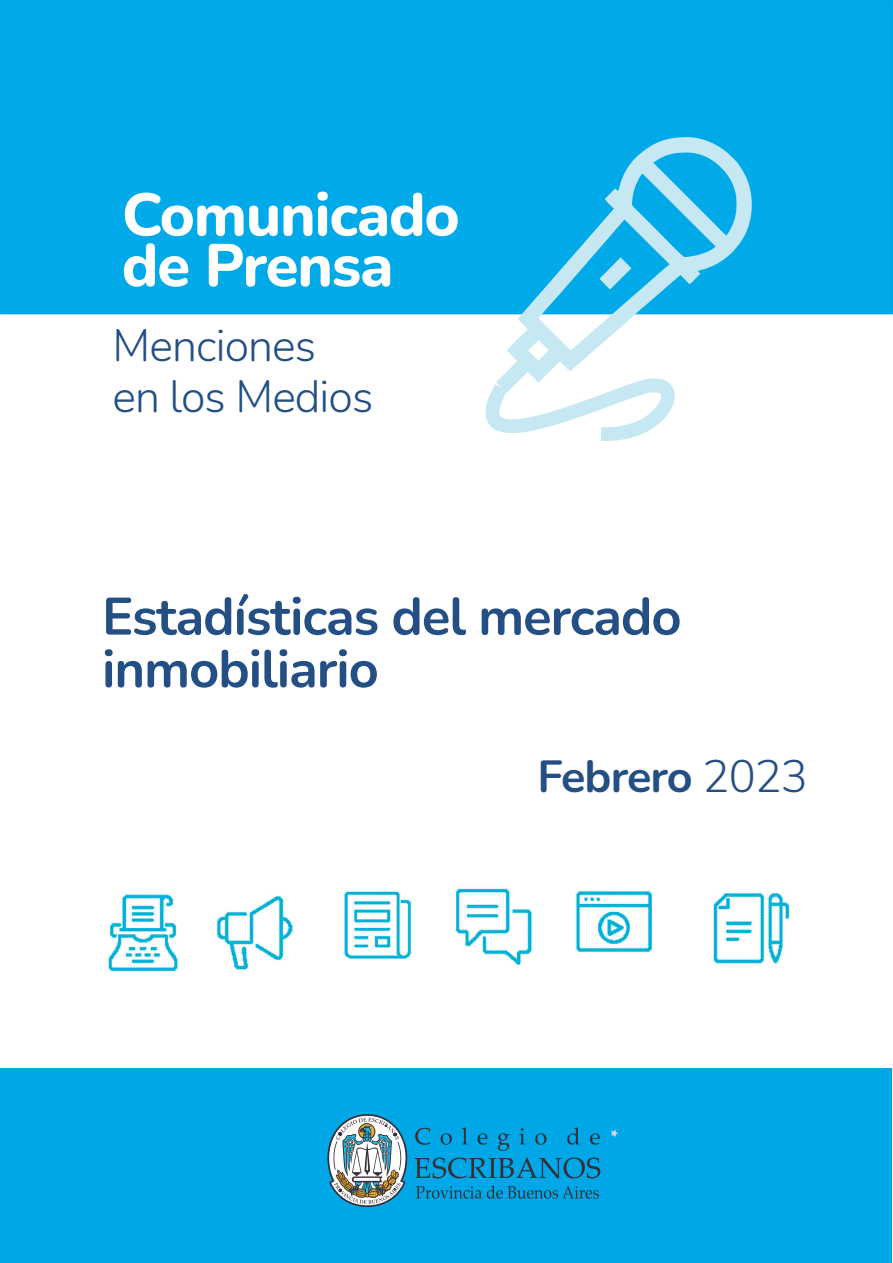
<style>
.page{position:relative;width:893px;height:1263px;background:#fff}
.page>*{position:absolute;margin:0;border:0;box-sizing:border-box;transform-origin:0 0}
.t1{font:800 60px/50.6px "Nunito";letter-spacing:-.02em;color:#fff}
.t2{font:700 52.5px/52.5px "Nunito";letter-spacing:-.02em;color:#234f85}
.t3{font:700 45px "Nunito";letter-spacing:-.025em;color:#234f85}
.t4{font:300 44.55px/50.6px "Nunito";letter-spacing:-.02em;color:#234f85}
.s1{font-weight:300}
</style>
<div class="page">
<div style="left:1px;top:1px;width:891px;height:313px;background:#00a9e8"></div>
<div style="left:0;top:0;width:893px;height:314px;border:2px solid #00a7e7"></div>
<svg style="left:496px;top:137px;width:256px;height:232px"></svg>
<svg style="left:599px;top:257px;width:32px;height:33px"></svg>
<svg style="left:485px;top:369px;width:190px;height:72px"></svg>
<div style="left:1px;top:1068px;width:891px;height:195px;background:#00a7e7"></div>
<svg style="left:327px;top:1114px;width:81px;height:93px"></svg>
<svg style="left:415px;top:1157px;width:185px;height:21px"></svg>
<svg style="left:416px;top:1186px;width:183px;height:13px"></svg>
<svg style="left:415px;top:1128px;width:15px;height:17px"></svg>
<svg style="left:441px;top:1133px;width:11px;height:12px"></svg>
<svg style="left:462px;top:1127px;width:6px;height:17px"></svg>
<svg style="left:478px;top:1133px;width:9px;height:12px"></svg>
<svg style="left:498px;top:1133px;width:12px;height:18px"></svg>
<svg style="left:519px;top:1128px;width:6px;height:16px"></svg>
<svg style="left:535px;top:1133px;width:11px;height:12px"></svg>
<svg style="left:567px;top:1127px;width:13px;height:17px"></svg>
<svg style="left:590px;top:1133px;width:10px;height:12px"></svg>
<svg style="left:611px;top:1129px;width:7px;height:8px"></svg>
<img style="left:108px;top:888px;width:682px;height:84px">
<p class="t1" style="left:122px;top:187px;width:339px">Comunicado de Prensa</p>
<p class="t4" style="left:113px;top:319px;width:262px">Menciones en los Medios</p>
<p class="t2" style="left:102px;top:588px;width:581px">Estadísticas del mercado inmobiliario</p>
<p class="t3" style="left:537px;top:745px;width:272px">Febrero <span class="s1">2023</span></p>
</div>
